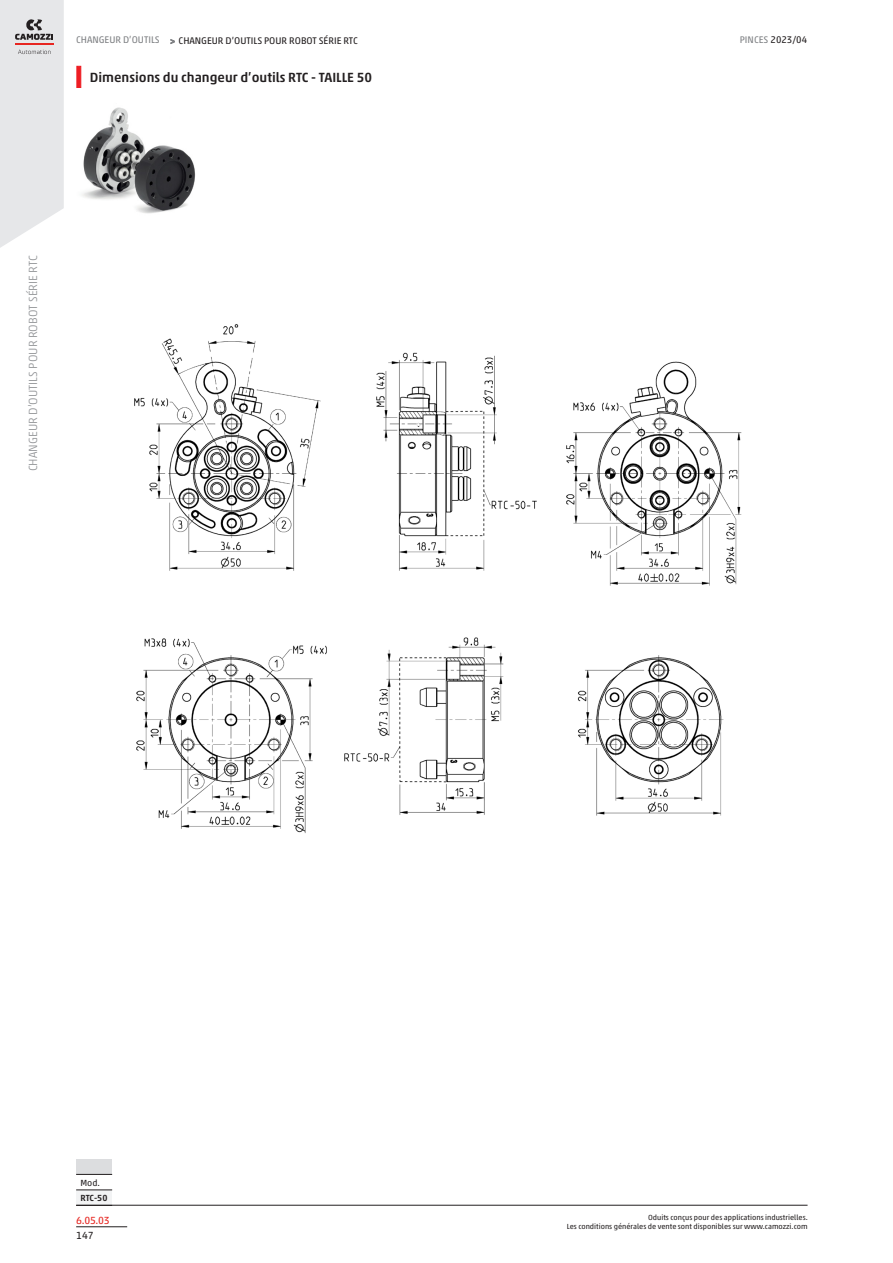
<style>
.page{position:relative;width:893px;height:1263px;background:#fff}
.page>*{position:absolute;margin:0;border:0;box-sizing:border-box;transform-origin:0 0}
.blockTitle_value{font:500 13.5px "Akko W1 G";color:#231f20}
.t1{font:300 12px "Akko W1 G";color:#939598}
.secL{font:10.5px "Akko W1 G";color:#e72621}
.sec4L{font:10.5px "Akko W1 G";color:#231f20}
.headTitleR{font:9.75px "Akko W1 G";color:#231f20}
.headTitleL{font:9.75px "Akko W1 G";color:#808285}
.footTitleL{font:9.75px "Akko W1 G";color:#231f20}
.models_row_header{font:500 9px "Akko W1 G";color:#231f20}
.models_model{font:9px "Akko W1 G";color:#231f20}
.footNotesL{font:7.5px/9px "Akko W1 G";color:#231f20;text-align:right}
.s1{font-size:9px;color:#808285}
.s2{color:#808285}
</style>
<div class="page">
<hr style="left:76px;top:1226px;width:51px;height:1px;background:#231f20">
<svg style="left:0;top:0;width:64px;height:248px;background:#e4e4e6"></svg>
<svg style="left:76px;top:66px;width:5px;height:22px"></svg>
<div style="left:76px;top:1159px;width:36px;height:15px;background:#dcdddf"></div>
<div style="left:76px;top:1190px;width:36px;height:15px;background:#f2f3f4"></div>
<hr style="left:76px;top:1174px;width:36px;height:1px;background:#231f20">
<hr style="left:76px;top:1189px;width:36px;height:1px;background:#231f20">
<hr style="left:76px;top:1205px;width:731px;height:1px;background:#231f20">
<img style="left:134px;top:324px;width:608px;height:509px">
<img style="left:82px;top:107px;width:113px;height:107px">
<p class="headTitleL" style="left:76px;top:33px;width:85px">CHANGEUR D’OUTILS</p>
<p class="headTitleR" style="left:170px;top:33px;width:189px"><span class="s1">&gt;</span> CHANGEUR D’OUTILS POUR ROBOT SÉRIE RTC</p>
<p class="blockTitle_value" style="left:90px;top:68px;width:284px">Dimensions du changeur d’outils RTC - TAILLE 50</p>
<p class="t1" style="left:24px;top:471px;width:218px;rotate:-90deg">CHANGEUR D’OUTILS POUR ROBOT SÉRIE RTC</p>
<p class="footTitleL" style="left:740px;top:33px;width:69px"><span class="s2">PINCES</span> 2023/04</p>
<p class="models_model" style="left:80px;top:1176px;width:21px">Mod.</p>
<p class="models_row_header" style="left:80px;top:1191px;width:29px">RTC-50</p>
<p class="secL" style="left:76px;top:1212px;width:35px">6.05.03</p>
<p class="sec4L" style="left:76px;top:1228px;width:19px">147</p>
<p class="footNotesL" style="left:567px;top:1212px;width:242px">Oduits conçus pour des applications industrielles.<br>Les conditions générales de vente sont disponibles sur www.camozzi.com</p>
</div>
